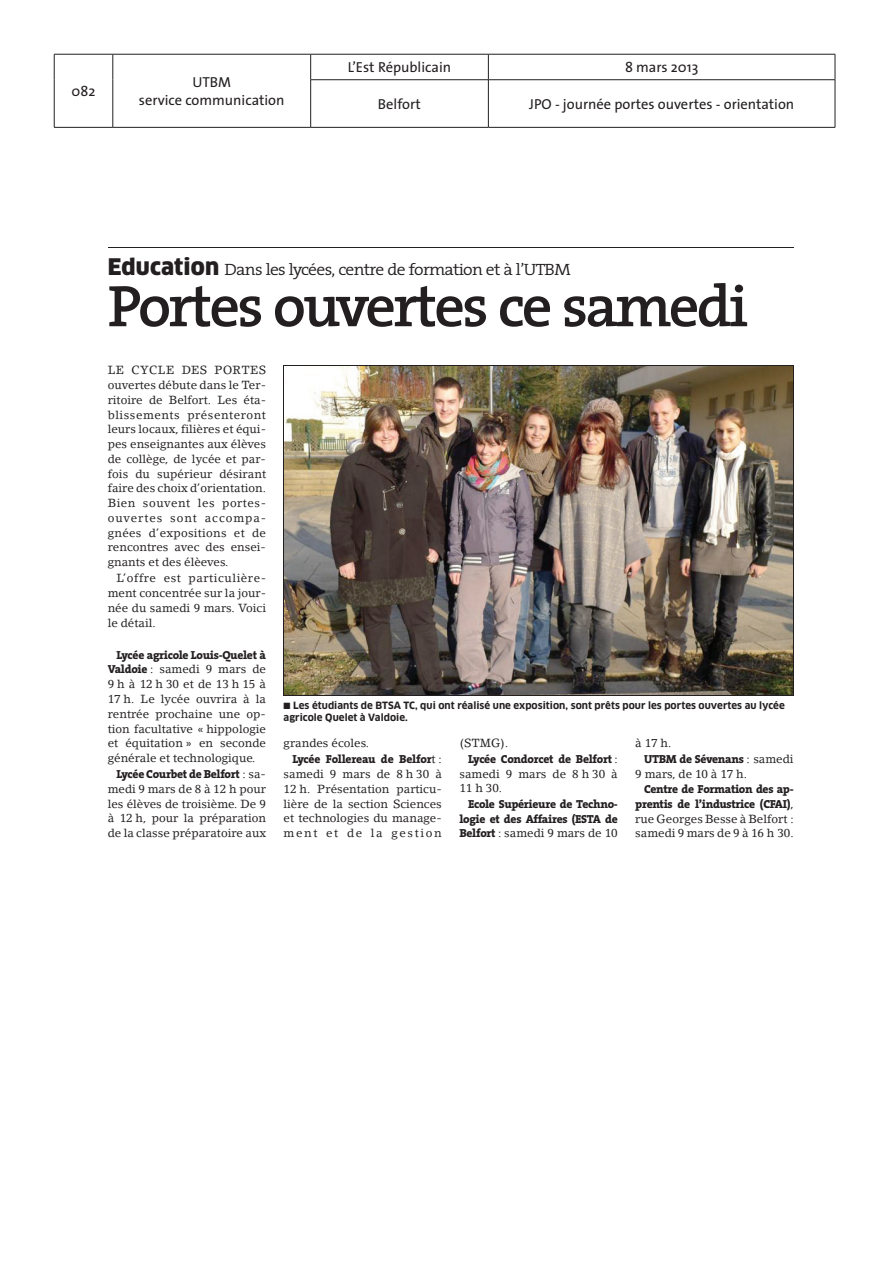
<style>
.page{position:relative;width:893px;height:1263px;background:#fff}
.page>*{position:absolute;margin:0;border:0;box-sizing:border-box;transform-origin:0 0}
.t1{font:600 59.1px "The Serif";letter-spacing:-.05em;color:#231f20}
.t2{font:300 16.35px "The Serif";letter-spacing:-.04em;color:#231f20;scale:1.07 1}
.t3{font:14.55px/17.4px "The Sans";color:#231f20;text-align:center}
.t4{font:11.7px/14.7px "Lino Letter LT";color:#231f20;text-align:justify}
.t5{font:800 11.7px/14.5px "The Serif";letter-spacing:-.025em;color:#231f20;text-align:right}
.t6{font:700 9.9px/12.9px "Clan";letter-spacing:.005em;color:#231f20}
.s1{font-family:"Clan";font-weight:900;font-size:22.35px}
.s2{font-family:"The Serif";font-weight:800}
.s3{font-family:"Lino Letter LT";font-weight:400}
.s4{font-family:"European Pi Three";font-weight:400;font-size:10.5px}
</style>
<div class="page">
<hr style="left:54px;top:54px;width:59px;height:1px;background:#231f20">
<svg style="left:54px;top:54px;width:1px;height:26px"></svg>
<hr style="left:113px;top:54px;width:198px;height:1px;background:#231f20">
<svg style="left:113px;top:54px;width:1px;height:26px"></svg>
<hr style="left:54px;top:80px;width:1px;height:47px;background:#231f20">
<hr style="left:113px;top:80px;width:1px;height:47px;background:#231f20">
<hr style="left:54px;top:127px;width:59px;height:1px;background:#231f20">
<hr style="left:113px;top:127px;width:198px;height:1px;background:#231f20">
<hr style="left:311px;top:54px;width:177px;height:1px;background:#231f20">
<svg style="left:310px;top:54px;width:1px;height:25px"></svg>
<hr style="left:488px;top:54px;width:347px;height:1px;background:#231f20">
<svg style="left:488px;top:54px;width:1px;height:25px"></svg>
<svg style="left:835px;top:54px;width:1px;height:26px"></svg>
<hr style="left:310px;top:79px;width:178px;height:1px;background:#231f20">
<hr style="left:310px;top:80px;width:1px;height:47px;background:#231f20">
<hr style="left:488px;top:79px;width:347px;height:1px;background:#231f20">
<hr style="left:488px;top:80px;width:1px;height:47px;background:#231f20">
<hr style="left:835px;top:80px;width:1px;height:47px;background:#231f20">
<hr style="left:311px;top:127px;width:177px;height:1px;background:#231f20">
<hr style="left:488px;top:127px;width:347px;height:1px;background:#231f20">
<img style="left:285px;top:366px;width:508px;height:329px">
<hr style="left:284px;top:365px;width:1px;height:331px;background:#231f20">
<hr style="left:793px;top:365px;width:1px;height:331px;background:#231f20">
<hr style="left:284px;top:365px;width:510px;height:1px;background:#231f20">
<hr style="left:284px;top:695px;width:510px;height:1px;background:#231f20">
<p class="t3" style="left:348px;top:58px;width:105px">L’Est Républicain</p>
<p class="t3" style="left:625px;top:58px;width:75px">8 mars 2013</p>
<p class="t3" style="left:378px;top:95px;width:44px">Belfort</p>
<p class="t3" style="left:529px;top:95px;width:267px">JPO - journée portes ouvertes - orientation</p>
<p class="t3" style="left:72px;top:82px;width:25px">082</p>
<p class="t3" style="left:139px;top:73px;width:147px">UTBM<br>service communication</p>
<p class="t4" style="left:108px;top:95px;width:105px">sèphe Jakubowicz.</p>
<p class="t4" style="left:459px;top:93px;width:160px">et la connaissance des Etats-</p>
<p class="t4" style="left:635px;top:93px;width:160px">soient donnés par un ensei-</p>
<h2 class="t2" style="left:108px;top:259px;width:434px"><span class="s1">Education</span> Dans les lycées, centre de formation et à l’UTBM</h2>
<h1 class="t1" style="left:108px;top:268px;width:642px">Portes ouvertes ce samedi</h1>
<p class="t4" style="left:108px;top:363px;width:160px">LE CYCLE DES PORTES ouvertes débute dans le Ter&shy;ritoire de Belfort. Les éta&shy;blissements présenteront leurs locaux, filières et équi&shy;pes enseignantes aux élèves de collège, de lycée et par&shy;fois du supérieur désirant faire des choix d’orientation.<br>Bien souvent les portes&shy;ouvertes sont accompa&shy;gnées d’expositions et de rencontres avec des ensei&shy;gnants et des élèeves.</p>
<p class="t4" style="left:108px;top:571px;width:160px;text-indent:9px">L’offre est particulière&shy;ment concentrée sur la jour&shy;née du samedi 9 mars. Voici le détail.</p>
<p class="t5" style="left:117px;top:647px;width:151px">Lycée agricole Louis-Quelet à</p>
<p class="t4" style="left:108px;top:662px;width:160px"><span class="s2">Valdoie</span> : samedi 9 mars de 9h à 12h30 et de 13h15 à 17 h. Le lycée ouvrira à la rentrée prochaine une op&shy;tion facultative « hippologie et équitation » en seconde générale et technologique.</p>
<p class="t5" style="left:117px;top:767px;width:151px">Lycée Courbet de Belfort <span class="s3">: sa-</span></p>
<p class="t4" style="left:108px;top:781px;width:160px">medi 9 mars de 8 à 12 h pour les élèves de troisième. De 9 à 12 h, pour la préparation de la classe préparatoire aux</p>
<p class="t6" style="left:284px;top:699px;width:503px"><span class="s4">K</span> Les étudiants de BTSA TC, qui ont réalisé une exposition, sont prêts pour les portes ouvertes au lycée agricole Quelet à Valdoie.</p>
<p class="t4" style="left:459px;top:736px;width:50px">(STMG).</p>
<p class="t5" style="left:468px;top:752px;width:151px">Lycée Condorcet de Belfort <span class="s3">:</span></p>
<p class="t4" style="left:459px;top:766px;width:160px">samedi 9 mars de 8 h 30 à<br>11 h 30.</p>
<p class="t5" style="left:459px;top:797px;width:160px">Ecole Supérieure de Techno&shy;logie et des Affaires (ESTA de</p>
<p class="t4" style="left:459px;top:826px;width:160px"><span class="s2">Belfort</span> : samedi 9 mars de 10</p>
<p class="t4" style="left:284px;top:736px;width:87px">grandes écoles.</p>
<p class="t5" style="left:292px;top:752px;width:151px">Lycée Follereau de Belfor<span class="s3">t :</span></p>
<p class="t4" style="left:284px;top:766px;width:160px">samedi 9 mars de 8 h 30 à 12 h. Présentation particu&shy;lière de la section Sciences et technologies du manage&shy;ment et de la gestion</p>
<p class="t4" style="left:635px;top:736px;width:38px">à 17 h.</p>
<p class="t5" style="left:644px;top:752px;width:151px">UTBM de Sévenans <span class="s3">: samedi</span></p>
<p class="t4" style="left:635px;top:766px;width:113px">9 mars, de 10 à 17 h.</p>
<p class="t5" style="left:635px;top:782px;width:160px">Centre de Formation des ap&shy;prentis de l’industrice (CFAI)<span class="s3">,</span></p>
<p class="t4" style="left:635px;top:811px;width:160px">rue Georges Besse à Belfort : samedi 9 mars de 9 à 16 h 30.</p>
</div>
